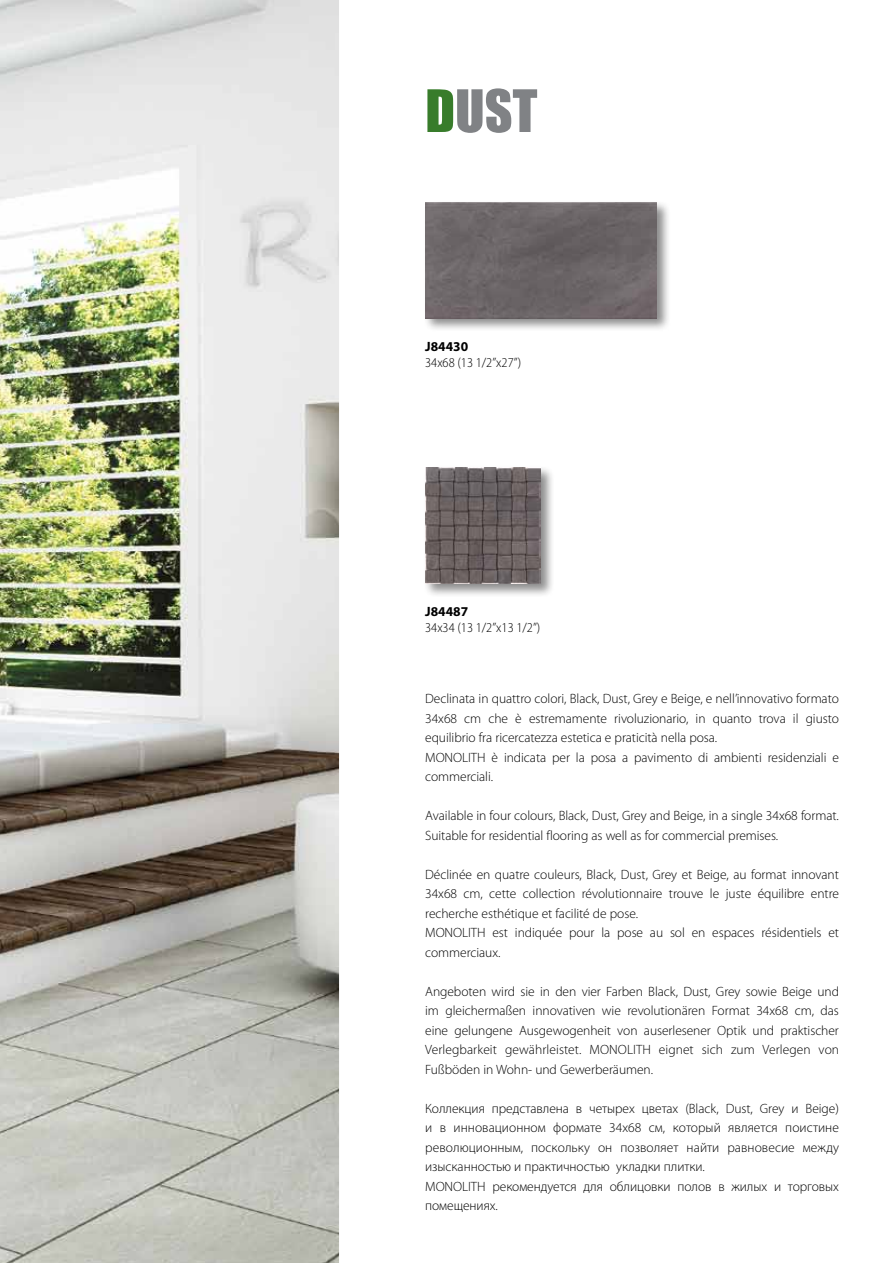
<style>
.page{position:relative;width:893px;height:1263px;background:#fff}
.page>*{position:absolute;margin:0;border:0;box-sizing:border-box;transform-origin:0 0}
.t1{font:54px "Impact";color:#808285}
.t2{font:300 13.5px/19.5px "Myriad Pro";letter-spacing:-.005em;color:#000}
.t3{font:300 semi-condensed 13.5px "Myriad Pro";color:#000}
.t4{font:700 13.5px "Myriad";color:#000}
.s1{color:#387c2b}
</style>
<div class="page">
<img style="left:0;top:0;width:340px;height:1263px">
<div style="left:423px;top:200px;width:248px;height:132px;background:#000;opacity:.45"></div>
<img style="left:425px;top:202px;width:232px;height:116px">
<div style="left:423px;top:465px;width:132px;height:132px;background:#000;opacity:.45"></div>
<img style="left:425px;top:468px;width:116px;height:115px">
<h1 class="t1" style="left:425px;top:69px;width:114px"><span class="s1">D</span>ust</h1>
<p class="t4" style="left:425px;top:339px;width:45px">J84430</p>
<p class="t3" style="left:425px;top:355px;width:97px">34x68 (13 1/2”x27”)</p>
<p class="t4" style="left:425px;top:605px;width:45px">J84487</p>
<p class="t3" style="left:425px;top:620px;width:117px">34x34 (13 1/2”x13 1/2”)</p>
<p class="t2" style="left:425px;top:689px;width:415px">Declinata in quattro colori, Black, Dust, Grey e Beige, e nell’innovativo formato 34x68 cm che è estremamente rivoluzionario, in quanto trova il giusto equilibrio fra ricercatezza estetica e praticità nella posa.<br>MONOLITH è indicata per la posa a pavimento di ambienti residenziali e commerciali.</p>
<p class="t2" style="left:425px;top:806px;width:415px">Available in four colours, Black, Dust, Grey and Beige, in a single 34x68 format.<br>Suitable for residential flooring as well as for commercial premises.</p>
<p class="t2" style="left:425px;top:864px;width:415px">Déclinée en quatre couleurs, Black, Dust, Grey et Beige, au format innovant 34x68 cm, cette collection révolutionnaire trouve le juste équilibre entre recherche esthétique et facilité de pose.<br>MONOLITH est indiquée pour la pose au sol en espaces résidentiels et commerciaux.</p>
<p class="t2" style="left:425px;top:981px;width:415px;text-align:justify">Angeboten wird sie in den vier Farben Black, Dust, Grey sowie Beige und im gleichermaßen innovativen wie revolutionären Format 34x68 cm, das eine gelungene Ausgewogenheit von auserlesener Optik und praktischer Verlegbarkeit gewährleistet. MONOLITH eignet sich zum Verlegen von Fußböden in Wohn- und Gewerberäumen.</p>
<p class="t2" style="left:425px;top:1098px;width:415px">Коллекция представлена в четырех цветах (Black, Dust, Grey и Beige) и в инновационном формате 34x68 см, который является поистине революционным, поскольку он позволяет найти равновесие между изысканностью и практичностью укладки плитки.<br>MONOLITH рекомендуется для облицовки полов в жилых и торговых помещениях.</p>
</div>
